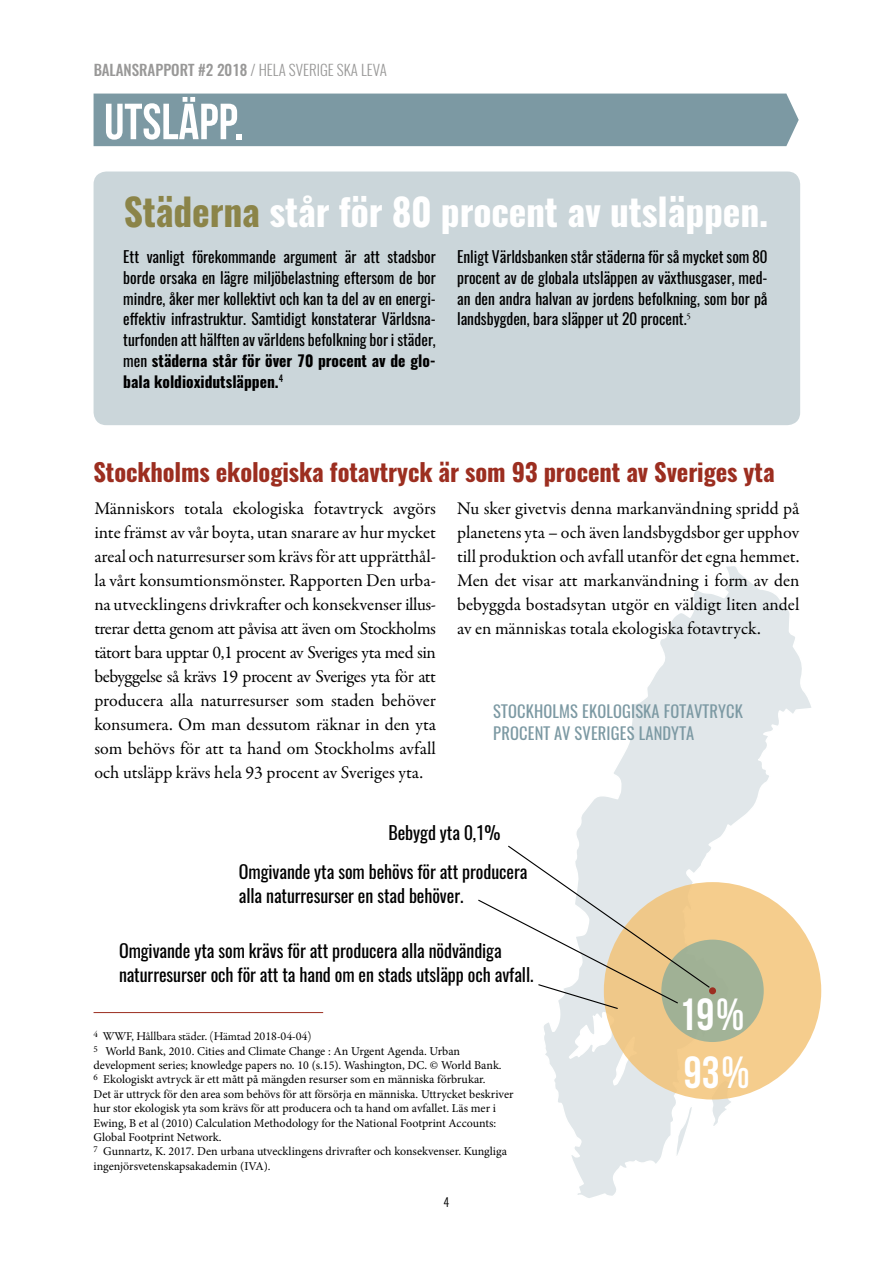
<style>
.page{position:relative;width:893px;height:1263px;background:#fff}
.page>*{position:absolute;margin:0;border:0;box-sizing:border-box;transform-origin:0 0}
.t1{font:700 50.7px "Bebas Neue";color:#fff}
.t2{font:700 45px/57.3px "Bebas Neue";color:#fff}
.t3{font:700 37.5px "Oswald";letter-spacing:-.005em;color:#fff}
.t4{font:700 24.45px "Oswald";letter-spacing:-.005em;color:#9c2e20}
.t5{font:18px/24px "Garamond Premr Pro";color:#000;text-align:justify}
.t6{font:18px/24px "Oswald";letter-spacing:-.005em;color:#000}
.t7{font:16.5px/22.5px "Oswald";letter-spacing:.01em;color:#7c99a3}
.t8{font:15.6px/20.7px "Oswald";color:#000;text-align:justify}
.t9{font:500 15px "Oswald";color:#545352}
.t10{font:12px/14.4px "Minion Pro";color:#000}
.t11{font:12px "Garamond Premr Pro";color:#000}
.t12{font:300 12px "Oswald";color:#000}
.s1{font-weight:300}
.s2{color:#8b8448}
.s3{font-weight:700}
</style>
<div class="page">
<div style="left:94px;top:171px;width:706px;height:254px;background:#cbd6da;border-radius:13px"></div>
<div style="left:94px;top:94px;width:705px;height:52px;background:#7c99a3"></div>
<svg style="left:544px;top:566px;width:271px;height:632px"></svg>
<div style="left:604px;top:882px;width:217px;height:217px;background:#f5cd8d;border-radius:50%"></div>
<div style="left:661px;top:940px;width:103px;height:102px;background:#a2b397;border-radius:50%"></div>
<div style="left:709px;top:987px;width:7px;height:7px;background:#9c2e20;border-radius:50%"></div>
<svg style="left:478px;top:844px;width:233px;height:166px"></svg>
<hr style="left:94px;top:1012px;width:229px;height:1px;background:#9c2e20">
<p class="t9" style="left:93px;top:62px;width:295px">BALANSRAPPORT #2 2018 <span class="s1">/ HELA SVERIGE SKA LEVA</span></p>
<h1 class="t1" style="left:104px;top:94px;width:141px">UTSLÄPP.</h1>
<h3 class="t3" style="left:124px;top:192px;width:646px"><span class="s2">Städerna</span> står för 80 procent av utsläppen.</h3>
<p class="t8" style="left:123px;top:245px;width:314px">Ett vanligt förekommande argument är att stadsbor borde orsaka en lägre miljöbelastning eftersom de bor mindre, åker mer kollektivt och kan ta del av en energi&shy;effektiv infrastruktur. Samtidigt konstaterar Världsna&shy;turfonden att hälften av världens befolkning bor i städer, men <span class="s3">städerna står för över 70 procent av de glo&shy;bala koldioxidutsläppen.</span><sup>4</sup></p>
<p class="t8" style="left:457px;top:245px;width:312px">Enligt Världsbanken står städerna för så mycket som 80 procent av de globala utsläppen av växthusgaser, med&shy;an den andra halvan av jordens befolkning, som bor på landsbygden, bara släpper ut 20 procent.<sup>5</sup></p>
<h3 class="t4" style="left:93px;top:459px;width:683px">Stockholms ekologiska fotavtryck är som 93 procent av Sveriges yta</h3>
<p class="t5" style="left:457px;top:497px;width:344px">Nu sker givetvis denna markanvändning spridd på planetens yta – och även landsbygdsbor ger upphov till produktion och avfall utanför det egna hemmet.<br>Men det visar att markanvändning i form av den bebyggda bostadsytan utgör en väldigt liten andel av en människas totala ekologiska fotavtryck.</p>
<p class="t5" style="left:94px;top:497px;width:343px">Människors totala ekologiska fotavtryck avgörs inte främst av vår boyta, utan snarare av hur mycket areal och naturresurser som krävs för att upprätthål&shy;la vårt konsumtionsmönster. Rapporten Den urba&shy;na utvecklingens drivkrafter och konsekvenser illus&shy;trerar detta genom att påvisa att även om Stockholms tätort bara upptar 0,1 procent av Sveriges yta med sin bebyggelse så krävs 19 procent av Sveriges yta för att producera alla naturresurser som staden behöver konsumera. Om man dessutom räknar in den yta som behövs för att ta hand om Stockholms avfall och utsläpp krävs hela 93 procent av Sveriges yta.</p>
<p class="t7" style="left:493px;top:698px;width:251px">STOCKHOLMS EKOLOGISKA FOTAVTRYCK<br>PROCENT AV SVERIGES LANDYTA</p>
<p class="t6" style="left:388px;top:819px;width:114px">Bebygd yta 0,1%</p>
<p class="t6" style="left:239px;top:858px;width:290px">Omgivande yta som behövs för att producera alla naturresurser en stad behöver.</p>
<p class="t6" style="left:119px;top:937px;width:416px">Omgivande yta som krävs för att producera alla nödvändiga naturresurser och för att ta hand om en stads utsläpp och avfall.</p>
<p class="t11" style="left:94px;top:1029px;width:219px"><sup>4</sup> WWF, Hållbara städer. (Hämtad 2018-04-04)</p>
<p class="t10" style="left:94px;top:1043px;width:421px"><sup>5</sup> World Bank, 2010. Cities and Climate Change : An Urgent Agenda. Urban development series; knowledge papers no. 10 (s.15). Washington, DC. © World Bank.<br><sup>6</sup> Ekologiskt avtryck är ett mått på mängden resurser som en människa förbrukar.<br>Det är uttryck för den area som behövs för att försörja en människa. Uttrycket beskriver hur stor ekologisk yta som krävs för att producera och ta hand om avfallet. Läs mer i Ewing, B et al (2010) Calculation Methodology for the National Footprint Accounts:<br>Global Footprint Network.<br><sup>7</sup> Gunnartz, K. 2017. Den urbana utvecklingens drivrafter och konsekvenser. Kungliga ingenjörsvetenskapsakademin (IVA).</p>
<p class="t12" style="left:444px;top:1191px;width:7px">4</p>
<h2 class="t2" style="left:678px;top:985px;width:73px">19%<br>93%</h2>
</div>
